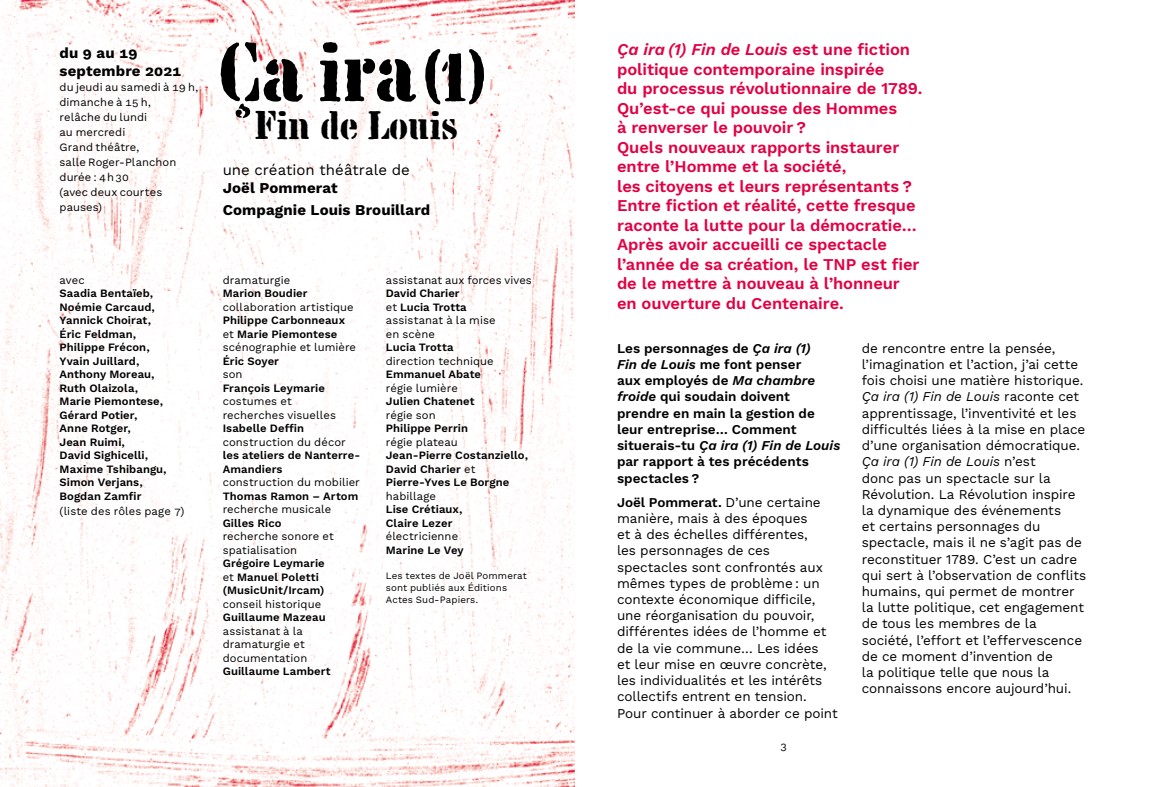
<style>
.page{position:relative;width:1149px;height:787px;background:#fff}
.page>*{position:absolute;margin:0;border:0;box-sizing:border-box;transform-origin:0 0}
.t1{font:84.3px "Chaillot";color:#000}
.t2{font:40.2px "Chaillot";letter-spacing:-.02em;color:#000}
.t3{font:600 16.5px/19.5px "Work Sans";letter-spacing:-.005em;color:#e20043}
.Auteur_Metteur_en_sc{font:15px/18px "Work Sans";letter-spacing:.005em;color:#000}
.Auteur_Metteur_en_sc-2{font:700 15px "Work Sans";letter-spacing:.005em;color:#000}
.Dates_Bold_10_12{font:700 15px/18px "Work Sans";letter-spacing:.01em;color:#000}
.t4{font:13.5px/16.2px "Work Sans";letter-spacing:-.005em;color:#000}
.t5{font:600 13.5px/16.2px "Work Sans";color:#000}
.Générique_Semibold_7{font:600 11.25px/13.5px "Work Sans";letter-spacing:.005em;color:#000}
.Générique_7_5_9{font:11.25px/13.5px "Work Sans";letter-spacing:.005em;color:#000}
.Lieu_durée_7_5_10ava{font:11.25px/15px "Work Sans";letter-spacing:.005em;color:#000}
.Générique_Semibold_7-2{font:11.25px "Work Sans";letter-spacing:.005em;color:#000}
.Texte_publié{font:9.75px/12px "Work Sans";letter-spacing:.01em;color:#000}
.s1{font-size:68.55px}
.s2{font-weight:700}
.s3{font-weight:400}
.s4{font-style:italic}
.s5{font-weight:600}
</style>
<div class="page">
<img style="left:0;top:0;width:574px;height:787px">
<p class="Dates_Bold_10_12" style="left:60px;top:43px;width:123px">du 9 au 19 septembre 2021</p>
<p class="Lieu_durée_7_5_10ava" style="left:60px;top:79px;width:140px">du jeudi au samedi à 19 h, dimanche à 15 h,</p>
<p class="Lieu_durée_7_5_10ava" style="left:60px;top:109px;width:89px">relâche du lundi au mercredi</p>
<p class="Lieu_durée_7_5_10ava" style="left:60px;top:139px;width:118px">Grand théâtre,<br>salle Roger-Planchon</p>
<p class="Lieu_durée_7_5_10ava" style="left:60px;top:169px;width:104px">durée : 4 h 30<br>(avec deux courtes pauses)</p>
<p class="Générique_7_5_9" style="left:60px;top:272px;width:27px">avec</p>
<p class="Générique_Semibold_7" style="left:60px;top:286px;width:97px">Saadia Bentaïeb,<br>Noémie Carcaud,</p>
<p class="Générique_Semibold_7" style="left:60px;top:313px;width:105px">Yannick Choirat,<br>Éric Feldman,<br>Philippe Frécon,<br>Yvain Juillard,<br>Anthony Moreau,<br>Ruth Olaizola,<br>Marie Piemontese,</p>
<p class="Générique_Semibold_7" style="left:60px;top:407px;width:79px">Gérard Potier,<br>Anne Rotger,<br>Jean Ruimi,</p>
<p class="Générique_Semibold_7" style="left:60px;top:448px;width:109px">David Sighicelli,<br>Maxime Tshibangu,<br>Simon Verjans,<br>Bogdan Zamfir</p>
<p class="Générique_7_5_9" style="left:60px;top:503px;width:126px">(liste des rôles page 7)</p>
<p class="t1" style="left:216px;top:22px;width:277px">Ça ira<span class="s1">(1)</span></p>
<p class="t2" style="left:254px;top:102px;width:206px">Fin de Louis</p>
<p class="Auteur_Metteur_en_sc" style="left:223px;top:160px;width:188px">une création théâtrale de<br><span class="s2">Joël Pommerat</span></p>
<p class="Auteur_Metteur_en_sc-2" style="left:223px;top:199px;width:209px">Compagnie Louis Brouillard</p>
<p class="Générique_7_5_9" style="left:223px;top:272px;width:69px">dramaturgie</p>
<p class="Générique_Semibold_7" style="left:223px;top:286px;width:86px">Marion Boudier</p>
<p class="Générique_7_5_9" style="left:223px;top:299px;width:133px">collaboration artistique</p>
<p class="Générique_Semibold_7" style="left:223px;top:313px;width:124px">Philippe Carbonneaux <span class="s3">et</span> Marie Piemontese</p>
<p class="Générique_7_5_9" style="left:223px;top:340px;width:135px">scénographie et lumière</p>
<p class="Générique_Semibold_7" style="left:223px;top:353px;width:58px">Éric Soyer</p>
<p class="Générique_7_5_9" style="left:223px;top:367px;width:21px">son</p>
<p class="Générique_Semibold_7" style="left:223px;top:380px;width:104px">François Leymarie</p>
<p class="Générique_7_5_9" style="left:223px;top:394px;width:115px">costumes et recherches visuelles</p>
<p class="Générique_Semibold_7" style="left:223px;top:421px;width:83px">Isabelle Deffin</p>
<p class="Générique_7_5_9" style="left:223px;top:434px;width:125px">construction du décor</p>
<p class="Générique_Semibold_7" style="left:223px;top:448px;width:139px">les ateliers de Nanterre-<br>Amandiers</p>
<p class="Générique_7_5_9" style="left:223px;top:475px;width:139px">construction du mobilier</p>
<p class="Générique_Semibold_7" style="left:223px;top:488px;width:137px">Thomas Ramon – Artom</p>
<p class="Générique_7_5_9" style="left:223px;top:502px;width:110px">recherche musicale</p>
<p class="Générique_Semibold_7" style="left:223px;top:515px;width:60px">Gilles Rico</p>
<p class="Générique_7_5_9" style="left:223px;top:529px;width:112px">recherche sonore et spatialisation</p>
<p class="Générique_Semibold_7" style="left:223px;top:556px;width:103px">Grégoire Leymarie <span class="s3">et</span> Manuel Poletti (MusicUnit/Ircam)</p>
<p class="Générique_7_5_9" style="left:223px;top:596px;width:100px">conseil historique</p>
<p class="Générique_Semibold_7" style="left:223px;top:610px;width:104px">Guillaume Mazeau</p>
<p class="Générique_7_5_9" style="left:223px;top:623px;width:86px">assistanat à la dramaturgie et documentation</p>
<p class="Générique_Semibold_7" style="left:223px;top:664px;width:110px">Guillaume Lambert</p>
<p class="Générique_7_5_9" style="left:386px;top:272px;width:147px">assistanat aux forces vives</p>
<p class="Générique_Semibold_7" style="left:386px;top:286px;width:82px">David Charier <span class="s3">et</span> Lucia Trotta</p>
<p class="Générique_7_5_9" style="left:386px;top:313px;width:111px">assistanat à la mise en scène</p>
<p class="Générique_Semibold_7" style="left:386px;top:340px;width:69px">Lucia Trotta</p>
<p class="Générique_7_5_9" style="left:386px;top:353px;width:109px">direction technique</p>
<p class="Générique_Semibold_7" style="left:386px;top:367px;width:97px">Emmanuel Abate</p>
<p class="Générique_7_5_9" style="left:386px;top:380px;width:74px">régie lumière</p>
<p class="Générique_Semibold_7" style="left:386px;top:394px;width:90px">Julien Chatenet</p>
<p class="Générique_7_5_9" style="left:386px;top:407px;width:51px">régie son</p>
<p class="Générique_Semibold_7" style="left:386px;top:421px;width:84px">Philippe Perrin</p>
<p class="Générique_7_5_9" style="left:386px;top:434px;width:73px">régie plateau</p>
<p class="Générique_Semibold_7" style="left:386px;top:448px;width:144px">Jean-Pierre Costanziello,<br>David Charier <span class="s3">et<br></span>Pierre-Yves Le Borgne</p>
<p class="Générique_Semibold_7-2" style="left:386px;top:487px;width:52px">habillage</p>
<p class="Générique_Semibold_7" style="left:386px;top:502px;width:78px">Lise Crétiaux,<br>Claire Lezer</p>
<p class="Générique_Semibold_7-2" style="left:386px;top:528px;width:74px">électricienne</p>
<p class="Générique_Semibold_7" style="left:386px;top:542px;width:79px">Marine Le Vey</p>
<p class="Texte_publié" style="left:386px;top:569px;width:142px">Les textes de Joël Pommerat sont publiés aux Éditions<br>Actes Sud-Papiers.</p>
<p class="t3" style="left:617px;top:39px;width:307px"><span class="s4">Ça ira (1) Fin de Louis</span> est une fiction politique contemporaine inspirée<br>du processus révolutionnaire de 1789.<br>Qu’est-ce qui pousse des Hommes<br>à renverser le pouvoir ?<br>Quels nouveaux rapports instaurer entre l’Homme et la société,<br>les citoyens et leurs représentants ?<br>Entre fiction et réalité, cette fresque raconte la lutte pour la démocratie…</p>
<p class="t3" style="left:617px;top:234px;width:304px">Après avoir accueilli ce spectacle l’année de sa création, le TNP est fier de le mettre à nouveau à l’honneur en ouverture du Centenaire.</p>
<p class="t5" style="left:617px;top:339px;width:225px">Les personnages de <span class="s4">Ça ira (1)<br>Fin de Louis</span> me font penser<br>aux employés de <span class="s4">Ma chambre froide</span> qui soudain doivent prendre en main la gestion de leur entreprise… Comment situerais-tu <span class="s4">Ça ira (1) Fin de Louis </span>par rapport à tes précédents spectacles ?</p>
<p class="t4" style="left:617px;top:493px;width:222px"><span class="s5">Joël Pommerat.</span> D’une certaine manière, mais à des époques<br>et à des échelles différentes,<br>les personnages de ces spectacles sont confrontés aux mêmes types de problème : un contexte économique difficile, une réorganisation du pouvoir, différentes idées de l’homme et de la vie commune… Les idées<br>et leur mise en œuvre concrète, les individualités et les intérêts collectifs entrent en tension.<br>Pour continuer à aborder ce point</p>
<p class="t4" style="left:861px;top:339px;width:226px">de rencontre entre la pensée, l’imagination et l’action, j’ai cette fois choisi une matière historique.<br><span class="s4">Ça ira (1) Fin de Louis</span> raconte cet apprentissage, l’inventivité et les difficultés liées à la mise en place d’une organisation démocratique.<br><span class="s4">Ça ira (1) Fin de Louis</span> n’est<br>donc pas un spectacle sur la<br>Révolution. La Révolution inspire la dynamique des événements<br>et certains personnages du spectacle, mais il ne s’agit pas de reconstituer 1789. C’est un cadre qui sert à l’observation de conflits humains, qui permet de montrer la lutte politique, cet engagement de tous les membres de la société, l’effort et l’effervescence de ce moment d’invention de<br>la politique telle que nous la connaissons encore aujourd’hui.</p>
<p class="Générique_7_5_9" style="left:780px;top:739px;width:8px">3</p>
</div>
